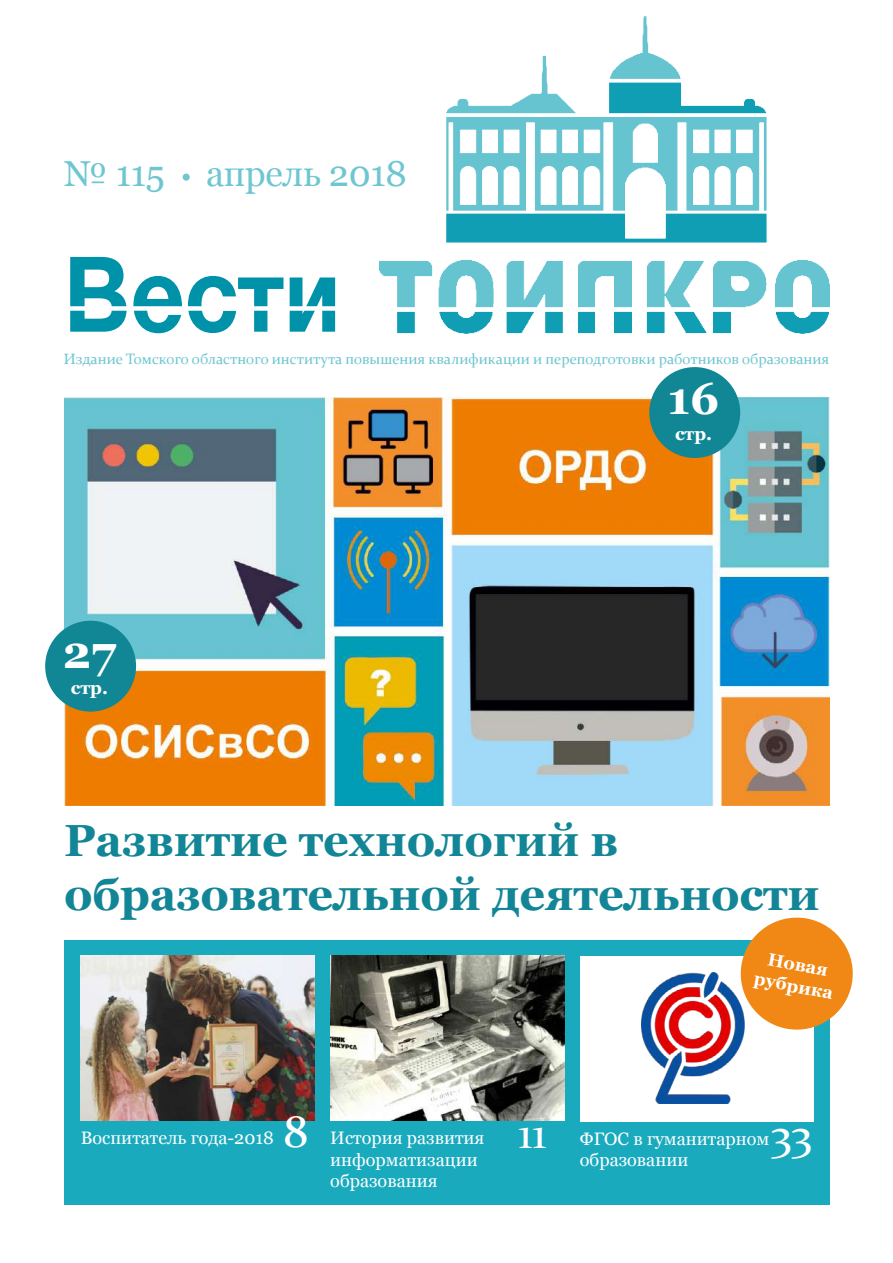
<style>
.page{position:relative;width:893px;height:1263px;background:#fff}
.page>*{position:absolute;margin:0;border:0;box-sizing:border-box;transform-origin:0 0}
.t1{font:700 105px "Helvetica Neue Cyr";color:#0092a9;scale:.9 1}
.t2{font:700 45px/54px "Georgia";letter-spacing:-.005em;color:#128696}
.t3{font:45px "Constantia";color:#fff}
.t4{font:700 45px "Georgia";color:#fff}
.t5{font:36px "Georgia";letter-spacing:-.01em;color:#6fc6d1}
.t6{font:18px/21.6px "Georgia";color:#fff}
.t7{font:700 18px/21.6px "Georgia";color:#fff;text-align:center}
.t8{font:15px "Constantia";color:#6fc6d1}
</style>
<div class="page">
<img style="left:379px;top:16px;width:450px;height:318px">
<div style="left:64px;top:306px;width:332px;height:5px;background:#fff"></div>
<div style="left:183px;top:174px;width:7px;height:7px;border:2px solid #6fc6d1;border-radius:50%"></div>
<img style="left:64px;top:398px;width:765px;height:407px">
<div style="left:64px;top:941px;width:765px;height:264px;background:#1aaabe"></div>
<img style="left:81px;top:955px;width:234px;height:165px">
<img style="left:330px;top:955px;width:234px;height:165px">
<div style="left:580px;top:956px;width:234px;height:165px;background:#fff"></div>
<img style="left:642px;top:972px;width:102px;height:131px">
<svg style="left:736px;top:917px;width:117px;height:117px"></svg>
<div style="left:649px;top:367px;width:91px;height:91px;background:#118695;border-radius:50%"></div>
<div style="left:45px;top:621px;width:91px;height:91px;background:#118695;border-radius:50%"></div>
<h3 class="t5" style="left:64px;top:152px;width:345px">№ 115 апрель 2018</h3>
<h1 class="t1" style="left:64px;top:237px;width:309px">Вести</h1>
<p class="t8" style="left:64px;top:349px;width:767px">Издание Томского областного института повышения квалификации и переподготовки работников образования</p>
<h2 class="t4" style="left:63px;top:623px;width:55px">27</h2>
<p class="t7" style="left:71px;top:677px;width:39px">стр.</p>
<h2 class="t4" style="left:668px;top:370px;width:53px">16</h2>
<p class="t7" style="left:675px;top:423px;width:39px">стр.</p>
<h2 class="t2" style="left:64px;top:814px;width:757px">Развитие технологий в образовательной деятельности</h2>
<p class="t7" style="left:761px;top:946px;width:82px;rotate:11deg">Новая рубрика</p>
<h2 class="t3" style="left:284px;top:1101px;width:26px">8</h2>
<p class="t6" style="left:81px;top:1127px;width:195px">Воспитатель года-2018</p>
<p class="t6" style="left:330px;top:1127px;width:156px">История развития информатизации образования</p>
<h2 class="t3" style="left:518px;top:1102px;width:30px">11</h2>
<p class="t6" style="left:580px;top:1128px;width:191px">ФГОС в гуманитарном образовании</p>
<h2 class="t3" style="left:771px;top:1102px;width:42px">33</h2>
</div>
